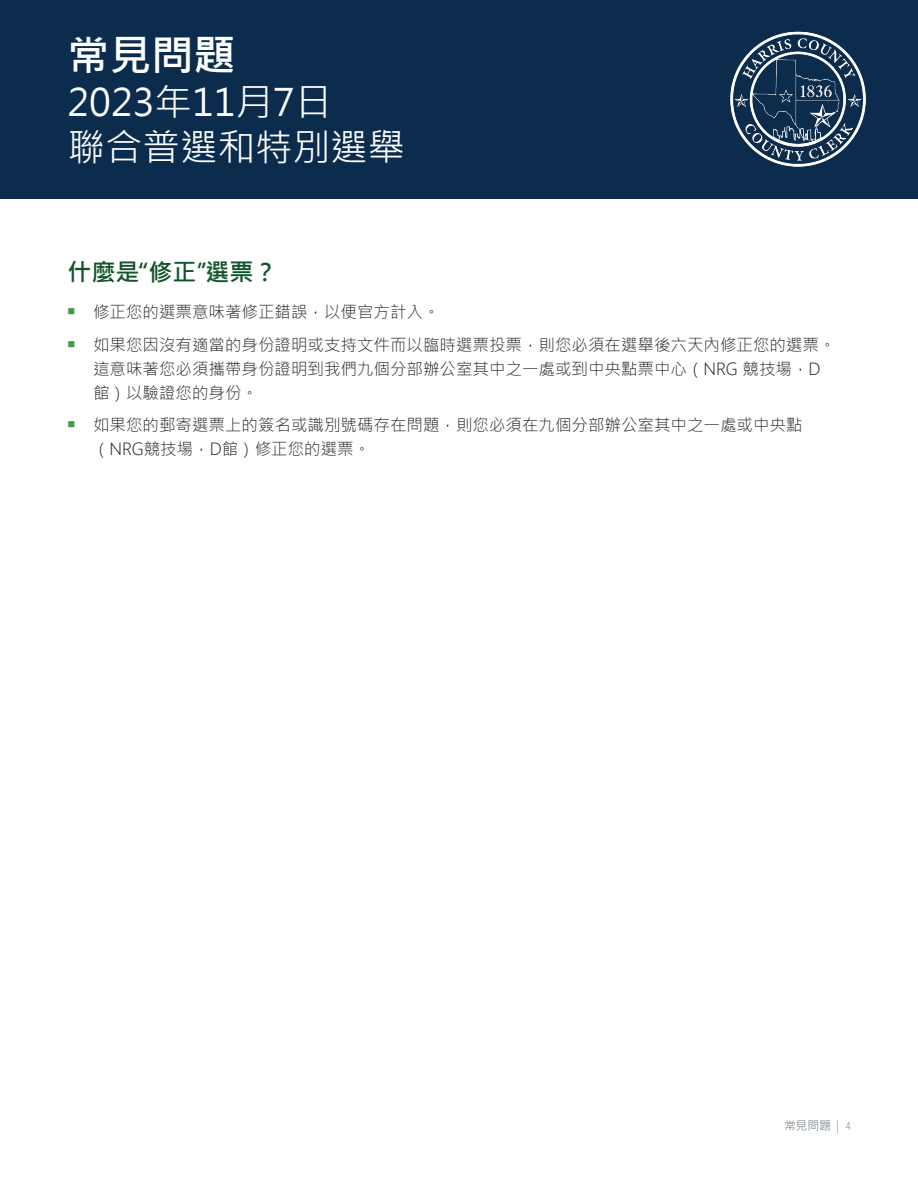
<style>
.page{position:relative;width:918px;height:1188px;background:#fff}
.page>*{position:absolute;margin:0;border:0;box-sizing:border-box;transform-origin:0 0}
.t1{font:42px "Microsoft Jheng Hei UI Bold";color:#fdfefe}
.t2{font:37.5px/45px "Microsoft Jheng Hei";color:#fdfefe}
.Main_title{font:24px "Microsoft Jheng Hei UI Bold";color:#11542a}
.Bullet{font:16.5px/24px "Microsoft Jheng Hei UI Light";color:#231f20}
.t3{font:12px "Microsoft Jheng Hei";color:#7c858c}
.s1{font-family:"Acumin Variable Concept"}
</style>
<div class="page">
<div style="left:0;top:0;width:918px;height:199px;background:#0c2c4e"></div>
<img style="left:730px;top:31px;width:136px;height:136px">
<h1 class="t1" style="left:68px;top:29px;width:169px">常見問題</h1>
<h2 class="t2" style="left:68px;top:80px;width:339px">2023年11月7日<br>聯合普選和特別選舉</h2>
<p class="Main_title" style="left:68px;top:257px;width:212px">什麼是“修正”選票？</p>
<p class="Bullet" style="left:68px;top:300px;width:373px"><sup>■</sup> 修正您的選票意味著修正錯誤，以便官方計入。</p>
<p class="Bullet" style="left:93px;top:333px;width:744px;text-indent:-26px"><sup>■</sup> 如果您因沒有適當的身份證明或支持文件而以臨時選票投票，則您必須在選舉後六天內修正您的選票。這意味著您必須攜帶身份證明到我們九個分部辦公室其中之一處或到中央點票中心（NRG 競技場，D館）以驗證您的身份。</p>
<p class="Bullet" style="left:93px;top:413px;width:711px;text-indent:-26px"><sup>■</sup> 如果您的郵寄選票上的簽名或識別號碼存在問題，則您必須在九個分部辦公室其中之一處或中央點（NRG競技場，D館）修正您的選票。</p>
<p class="t3" style="left:784px;top:1118px;width:68px">常見問題 <span class="s1">| 4</span></p>
</div>
